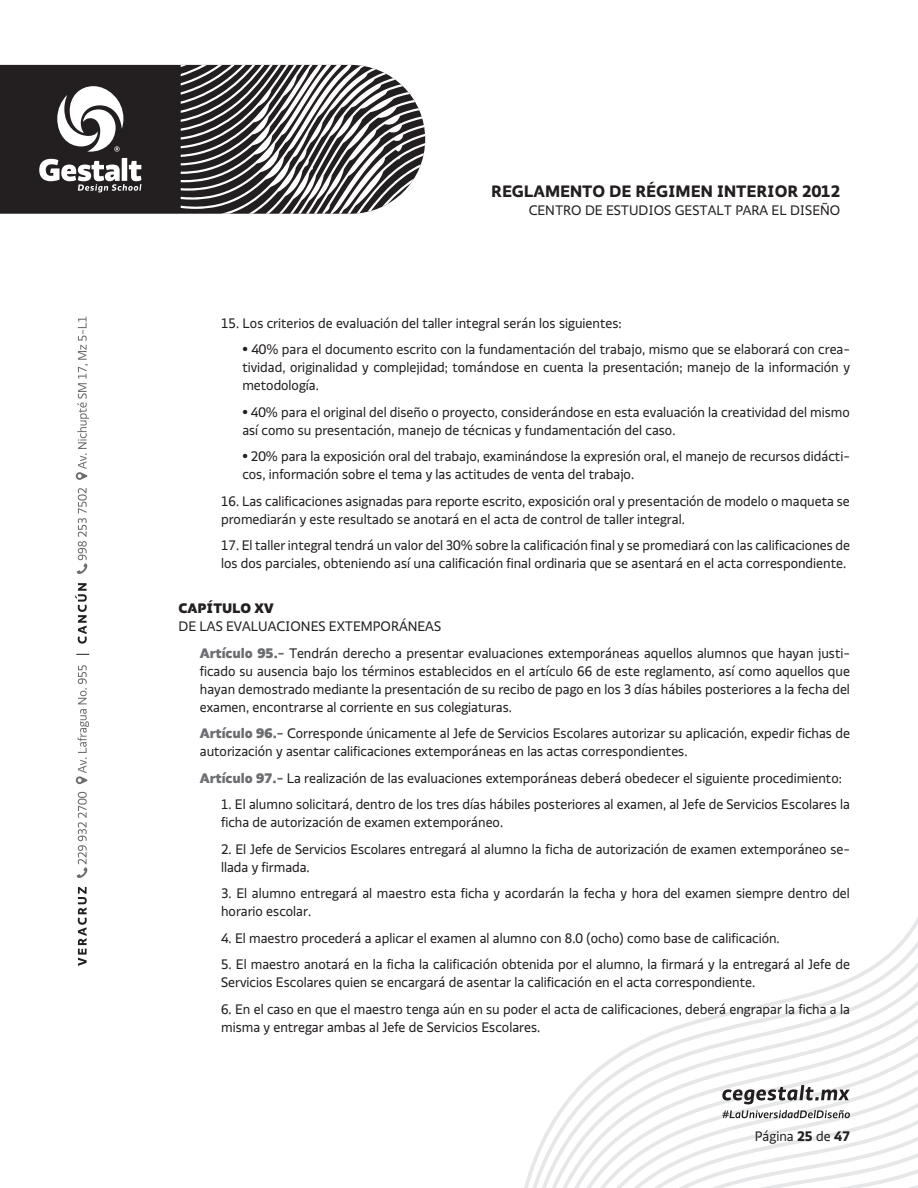
<style>
.page{position:relative;width:918px;height:1188px;background:#fff}
.page>*{position:absolute;margin:0;border:0;box-sizing:border-box;transform-origin:0 0}
.t1{font:700 18px "Gestalt Sans";color:#231f20}
.NUMERACIONES_DE_ARTÍ{font:15px/18px "Gestalt Sans";color:#231f20}
.ARTÍCULOS{font:15px/18px "Gestalt Sans";color:#231f20;text-align:justify}
.LISTA_EN_NIVEL{font:15px/18px "Gestalt Sans";color:#231f20}
.TEXTO_BASE{font:15px "Gestalt Sans";color:#231f20}
.TEXTO_BASE-2{font:900 15px "Gestalt Sans";color:#231f20}
.s1{font-weight:900;color:#6c6d70}
.s2{font-weight:700}
</style>
<div class="page">
<svg style="left:524px;top:917px;width:394px;height:271px"></svg>
<svg style="left:600px;top:1052px;width:318px;height:136px"></svg>
<svg style="left:78px;top:887px;width:9px;height:79px"></svg>
<svg style="left:76px;top:654px;width:13px;height:1px"></svg>
<svg style="left:75px;top:583px;width:12px;height:61px"></svg>
<div style="left:0;top:65px;width:181px;height:149px;background:#231f20"></div>
<svg style="left:181px;top:65px;width:244px;height:149px"></svg>
<svg style="left:57px;top:86px;width:66px;height:66px"></svg>
<svg style="left:39px;top:158px;width:102px;height:34px"></svg>
<svg style="left:77px;top:792px;width:10px;height:86px"></svg>
<svg style="left:76px;top:665px;width:13px;height:119px"></svg>
<svg style="left:77px;top:488px;width:10px;height:86px"></svg>
<svg style="left:76px;top:317px;width:13px;height:163px"></svg>
<p class="t1" style="left:491px;top:180px;width:351px">REGLAMENTO DE RÉGIMEN INTERIOR 2012</p>
<p class="ARTÍCULOS" style="left:529px;top:201px;width:313px">CENTRO DE ESTUDIOS GESTALT PARA EL DISEÑO</p>
<p class="NUMERACIONES_DE_ARTÍ" style="left:221px;top:314px;width:402px">15. Los criterios de evaluación del taller integral serán los siguientes:</p>
<p class="LISTA_EN_NIVEL" style="left:242px;top:341px;width:609px;text-align:justify">• 40% para el documento escrito con la fundamentación del trabajo, mismo que se elaborará con crea&shy;tividad, originalidad y complejidad; tomándose en cuenta la presentación; manejo de la información y metodología.</p>
<p class="LISTA_EN_NIVEL" style="left:242px;top:403px;width:609px">• 40% para el original del diseño o proyecto, considerándose en esta evaluación la creatividad del mismo así como su presentación, manejo de técnicas y fundamentación del caso.</p>
<p class="LISTA_EN_NIVEL" style="left:242px;top:448px;width:609px">• 20% para la exposición oral del trabajo, examinándose la expresión oral, el manejo de recursos didácti&shy;cos, información sobre el tema y las actitudes de venta del trabajo.</p>
<p class="NUMERACIONES_DE_ARTÍ" style="left:221px;top:492px;width:630px">16. Las calificaciones asignadas para reporte escrito, exposición oral y presentación de modelo o maqueta se promediarán y este resultado se anotará en el acta de control de taller integral.</p>
<p class="NUMERACIONES_DE_ARTÍ" style="left:221px;top:537px;width:630px">17. El taller integral tendrá un valor del 30% sobre la calificación final y se promediará con las calificaciones de los dos parciales, obteniendo así una calificación final ordinaria que se asentará en el acta correspondiente.</p>
<p class="TEXTO_BASE-2" style="left:179px;top:599px;width:97px">CAPÍTULO XV</p>
<p class="TEXTO_BASE" style="left:179px;top:617px;width:264px">DE LAS EVALUACIONES EXTEMPORÁNEAS</p>
<p class="ARTÍCULOS" style="left:200px;top:644px;width:652px"><span class="s1">Artículo 95.-</span> Tendrán derecho a presentar evaluaciones extemporáneas aquellos alumnos que hayan justi&shy;ficado su ausencia bajo los términos establecidos en el artículo 66 de este reglamento, así como aquellos que hayan demostrado mediante la presentación de su recibo de pago en los 3 días hábiles posteriores a la fecha del examen, encontrarse al corriente en sus colegiaturas.</p>
<p class="ARTÍCULOS" style="left:200px;top:725px;width:652px"><span class="s1">Artículo 96.-</span> Corresponde únicamente al Jefe de Servicios Escolares autorizar su aplicación, expedir fichas de autorización y asentar calificaciones extemporáneas en las actas correspondientes.</p>
<p class="ARTÍCULOS" style="left:200px;top:769px;width:644px"><span class="s1">Artículo 97.-</span> La realización de las evaluaciones extemporáneas deberá obedecer el siguiente procedimiento:</p>
<p class="NUMERACIONES_DE_ARTÍ" style="left:221px;top:796px;width:630px">1. El alumno solicitará, dentro de los tres días hábiles posteriores al examen, al Jefe de Servicios Escolares la ficha de autorización de examen extemporáneo.</p>
<p class="NUMERACIONES_DE_ARTÍ" style="left:221px;top:840px;width:630px">2. El Jefe de Servicios Escolares entregará al alumno la ficha de autorización de examen extemporáneo se&shy;llada y firmada.</p>
<p class="NUMERACIONES_DE_ARTÍ" style="left:221px;top:885px;width:630px">3. El alumno entregará al maestro esta ficha y acordarán la fecha y hora del examen siempre dentro del horario escolar.</p>
<p class="NUMERACIONES_DE_ARTÍ" style="left:221px;top:929px;width:560px">4. El maestro procederá a aplicar el examen al alumno con 8.0 (ocho) como base de calificación.</p>
<p class="NUMERACIONES_DE_ARTÍ" style="left:221px;top:956px;width:630px">5. El maestro anotará en la ficha la calificación obtenida por el alumno, la firmará y la entregará al Jefe de<br>Servicios Escolares quien se encargará de asentar la calificación en el acta correspondiente.</p>
<p class="NUMERACIONES_DE_ARTÍ" style="left:221px;top:1000px;width:630px">6. En el caso en que el maestro tenga aún en su poder el acta de calificaciones, deberá engrapar la ficha a la misma y entregar ambas al Jefe de Servicios Escolares.</p>
<p class="ARTÍCULOS" style="left:755px;top:1128px;width:97px">Página <span class="s2">25</span> de <span class="s2">47</span></p>
</div>
